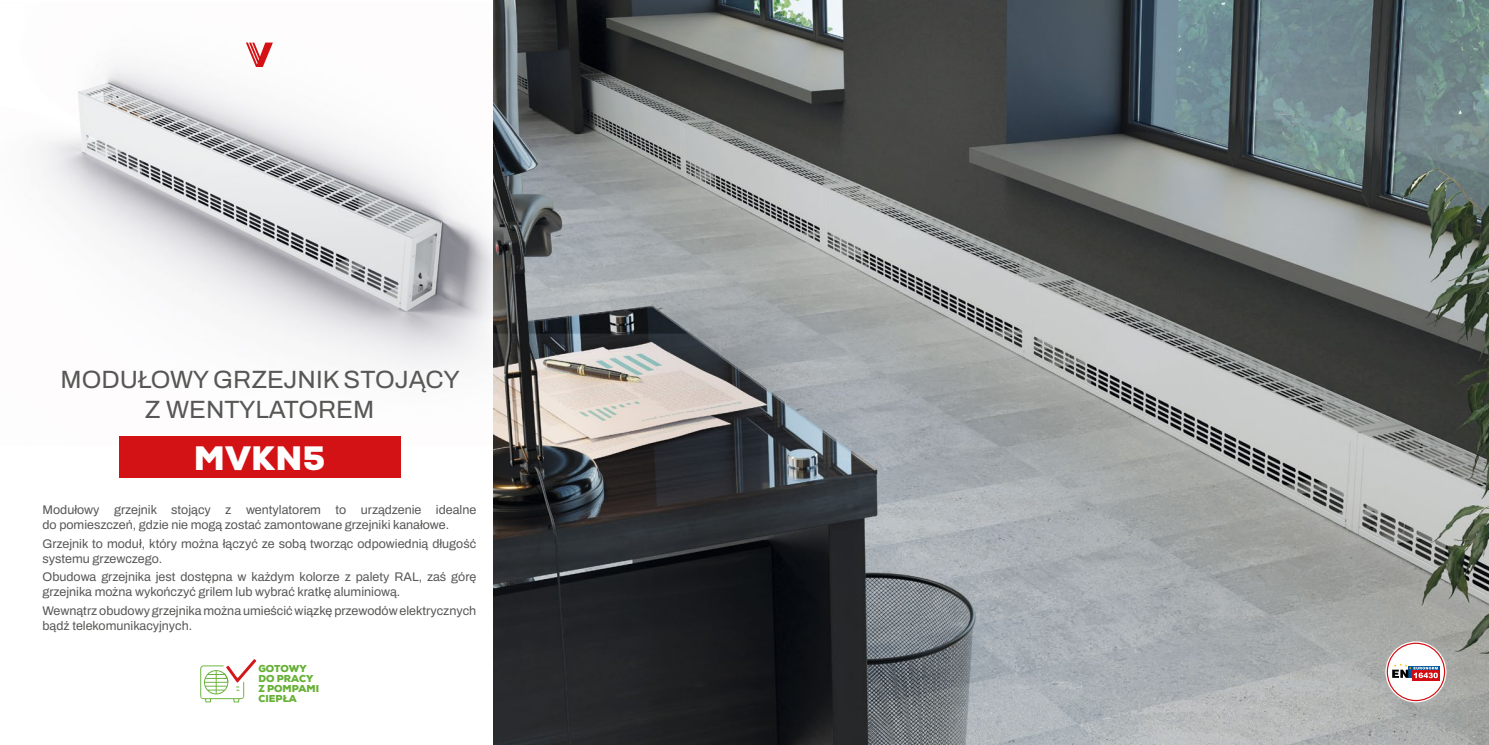
<style>
.page{position:relative;width:1489px;height:745px;background:#fff}
.page>*{position:absolute;margin:0;border:0;box-sizing:border-box;transform-origin:0 0}
.t1{font:900 33.75px "Nexa";letter-spacing:.015em;color:#fff}
.t2{font:600 25px/30px "Archivo";color:#575756;text-align:center}
.t3{font:600 12.5px/15px "Archivo";color:#575756}
.t4{font:900 10px/10px "Nexa";color:#66b136}
</style>
<div class="page">
<img style="left:41px;top:3px;width:453px;height:442px">
<svg style="left:246px;top:43px;width:27px;height:24px"></svg>
<img style="left:494px;top:0;width:994px;height:744px">
<svg style="left:1385px;top:641px;width:60px;height:60px"></svg>
<div style="left:1385px;top:641px;width:61px;height:61px;border:1px solid #fff;border-radius:50%"></div>
<div style="left:1387px;top:643px;width:56px;height:56px;background:#fff;border-radius:50%"></div>
<svg style="left:1411px;top:677px;width:28px;height:3px"></svg>
<svg style="left:1391px;top:646px;width:52px;height:31px"></svg>
<div style="left:119px;top:436px;width:281px;height:41px;background:#d31216"></div>
<svg style="left:200px;top:659px;width:56px;height:43px"></svg>
<h2 class="t2" style="left:61px;top:364px;width:401px">MODUŁOWY GRZEJNIK STOJĄCY<br>Z WENTYLATOREM</h2>
<h1 class="t1" style="left:194px;top:435px;width:133px">MVKN5</h1>
<p class="t3" style="left:43px;top:502px;width:435px">Modułowy grzejnik stojący z wentylatorem to urządzenie idealne do pomieszczeń, gdzie nie mogą zostać zamontowane grzejniki kanałowe.</p>
<p class="t3" style="left:43px;top:535px;width:435px">Grzejnik to moduł, który można łączyć ze sobą tworząc odpowiednią długość systemu grzewczego.</p>
<p class="t3" style="left:43px;top:569px;width:435px">Obudowa grzejnika jest dostępna w każdym kolorze z palety RAL, zaś górę grzejnika można wykończyć grilem lub wybrać kratkę aluminiową.</p>
<p class="t3" style="left:43px;top:602px;width:435px">Wewnątrz obudowy grzejnika można umieścić wiązkę przewodów elektrycznych bądź telekomunikacyjnych.</p>
<p class="t4" style="left:258px;top:663px;width:62px">GOTOWY<br>DO PRACY<br>Z POMPAMI<br>CIEPŁA</p>
</div>
